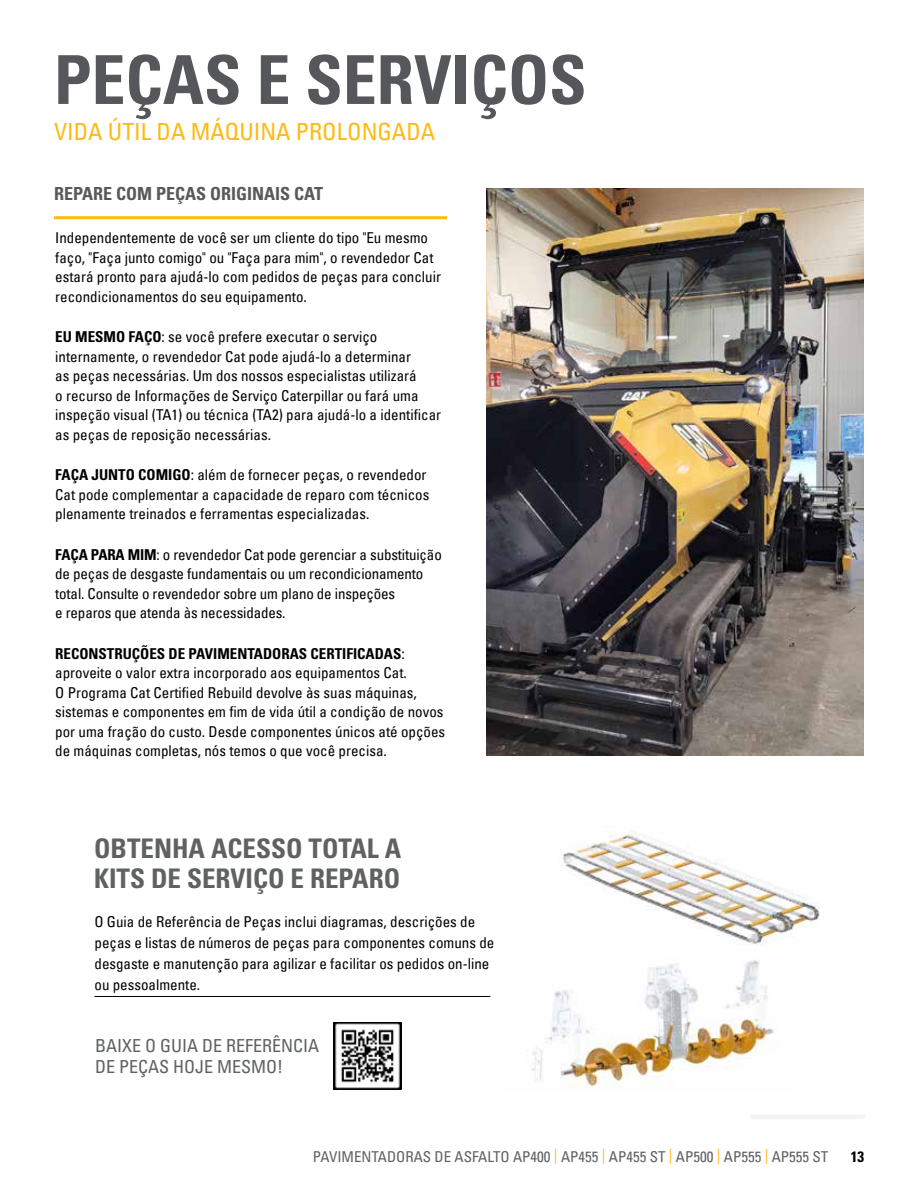
<style>
.page{position:relative;width:918px;height:1188px;background:#fff}
.page>*{position:absolute;margin:0;border:0;box-sizing:border-box;transform-origin:0 0}
.t1{font:700 condensed 67.5px "Univers LT Std";color:#55575a}
.t2{font:700 condensed 27px/30px "Univers LT Std";color:#5e6263}
.t3{font:condensed 23.7px "Univers LT";color:#fdba12}
.t4{font:condensed 18px/21.6px "Univers LT";color:#5e6263}
.t5{font:700 condensed 18px "Univers LT Std";color:#58595b}
.t6{font:condensed 15px/19.5px "Univers LT";color:#000}
.t7{font:condensed 15px "Univers LT";color:#5e6263}
.t8{font:700 condensed 15px "Univers LT Std";color:#000}
.s1{font-family:"Univers LT Std";font-weight:700}
.s2{font-family:"Univers LT";font-weight:400}
.s3{color:#fdba12}
</style>
<div class="page">
<img style="left:562px;top:827px;width:258px;height:119px">
<img style="left:531px;top:960px;width:245px;height:128px">
<svg style="left:751px;top:1115px;width:114px;height:4px"></svg>
<img style="left:334px;top:1022px;width:67px;height:68px">
<hr style="left:54px;top:216px;width:393px;height:3px;background:#fdba12">
<img style="left:486px;top:189px;width:378px;height:567px">
<hr style="left:94px;top:996px;width:396px;height:1px;background:#000">
<h1 class="t1" style="left:54px;top:39px;width:534px">PEÇAS E SERVIÇOS</h1>
<h3 class="t3" style="left:54px;top:117px;width:383px">VIDA ÚTIL DA MÁQUINA PROLONGADA</h3>
<p class="t5" style="left:54px;top:183px;width:271px">REPARE COM PEÇAS ORIGINAIS CAT</p>
<p class="t6" style="left:55px;top:228px;width:387px">Independentemente de você ser um cliente do tipo "Eu mesmo faço, "Faça junto comigo" ou "Faça para mim", o revendedor Cat estará pronto para ajudá-lo com pedidos de peças para concluir recondicionamentos do seu equipamento.</p>
<p class="t6" style="left:55px;top:327px;width:388px"><span class="s1">EU MESMO FAÇO</span>: se você prefere executar o serviço internamente, o revendedor Cat pode ajudá-lo a determinar<br>as peças necessárias. Um dos nossos especialistas utilizará<br>o recurso de Informações de Serviço Caterpillar ou fará uma inspeção visual (TA1) ou técnica (TA2) para ajudá-lo a identificar as peças de reposição necessárias.</p>
<p class="t6" style="left:55px;top:465px;width:376px"><span class="s1">FAÇA JUNTO COMIGO</span>: além de fornecer peças, o revendedor<br>Cat pode complementar a capacidade de reparo com técnicos plenamente treinados e ferramentas especializadas.</p>
<p class="t6" style="left:55px;top:544px;width:388px"><span class="s1">FAÇA PARA MIM</span>: o revendedor Cat pode gerenciar a substituição de peças de desgaste fundamentais ou um recondicionamento total. Consulte o revendedor sobre um plano de inspeções<br>e reparos que atenda às necessidades.</p>
<p class="t8" style="left:55px;top:644px;width:351px">RECONSTRUÇÕES DE PAVIMENTADORAS CERTIFICADAS<span class="s2">:</span></p>
<p class="t6" style="left:55px;top:663px;width:391px">aproveite o valor extra incorporado aos equipamentos Cat.<br>O Programa Cat Certified Rebuild devolve às suas máquinas, sistemas e componentes em fim de vida útil a condição de novos por uma fração do custo. Desde componentes únicos até opções de máquinas completas, nós temos o que você precisa.</p>
<h2 class="t2" style="left:94px;top:834px;width:309px">OBTENHA ACESSO TOTAL A<br>KITS DE SERVIÇO E REPARO</h2>
<p class="t6" style="left:94px;top:911px;width:401px;line-height:21px">O Guia de Referência de Peças inclui diagramas, descrições de peças e listas de números de peças para componentes comuns de desgaste e manutenção para agilizar e facilitar os pedidos on-line ou pessoalmente.</p>
<p class="t4" style="left:95px;top:1034px;width:226px">BAIXE O GUIA DE REFERÊNCIA<br>DE PEÇAS HOJE MESMO!</p>
<p class="t7" style="left:313px;top:1147px;width:517px">PAVIMENTADORAS DE ASFALTO AP400 <span class="s3">|</span> AP455 <span class="s3">|</span> AP455 ST <span class="s3">|</span> AP500 <span class="s3">|</span> AP555 <span class="s3">|</span> AP555 ST</p>
<p class="t8" style="left:851px;top:1147px;width:15px">13</p>
</div>
